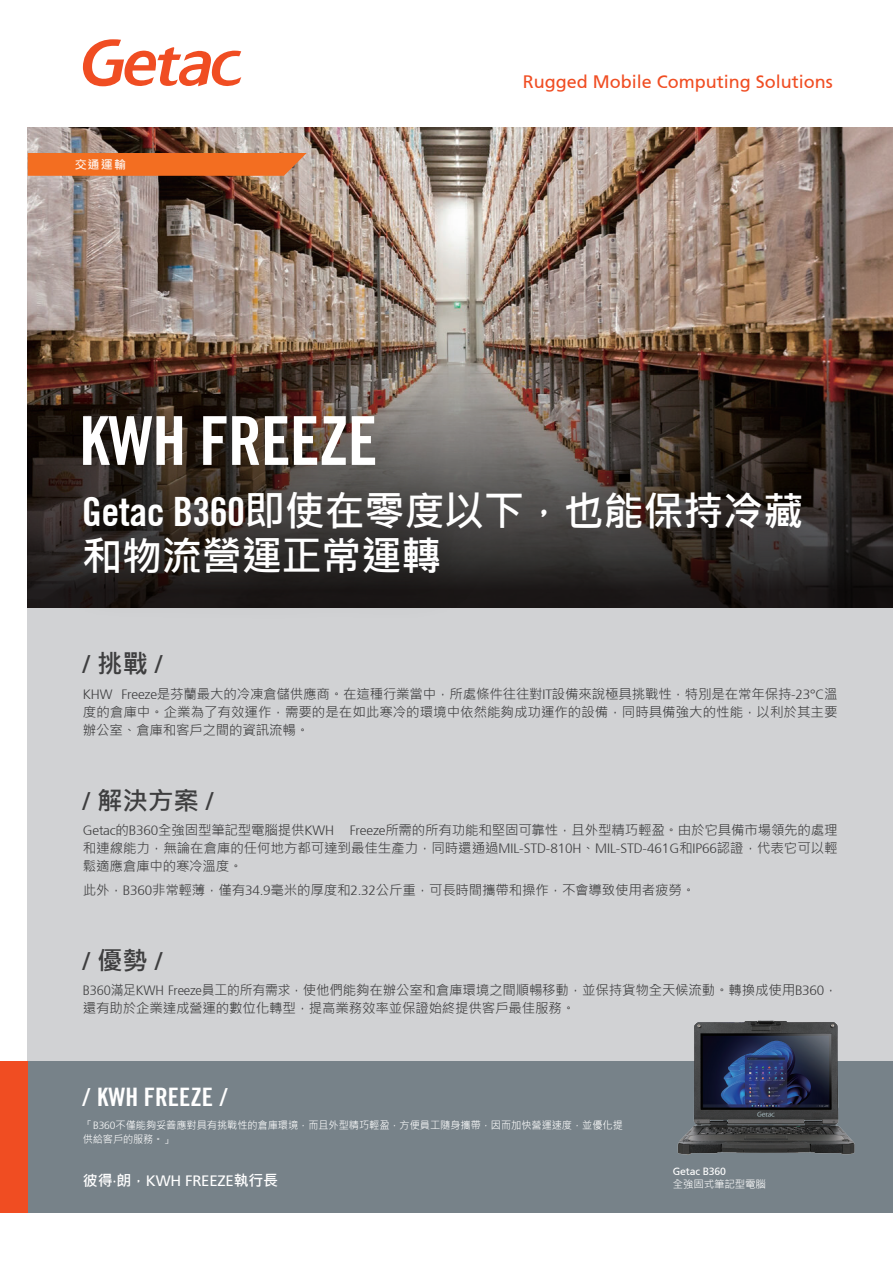
<style>
.page{position:relative;width:893px;height:1263px;background:#fff}
.page>*{position:absolute;margin:0;border:0;box-sizing:border-box;transform-origin:0 0}
.t1{font:700 condensed 67.5px "Trade Gothic No.20";letter-spacing:-.015em;color:#fff}
.t2{font:700 40.5px/45px "Microsoft Jheng Hei";letter-spacing:-.015em;color:#fff}
.t3{font:700 condensed 25.5px "Trade Gothic No.20";color:#fff}
.t4{font:25.5px "Frutiger 55 Roman";color:#3e3e3f}
.t5{font:700 25.5px "Microsoft Jheng Hei";color:#3e3e3f}
.t6{font:18px "Frutiger 55 Roman";color:#f04d22}
.t7{font:15px "Frutiger 55 Roman";letter-spacing:-.015em;color:#fff}
.t8{font:13.5px/18px "Microsoft Jheng Hei";letter-spacing:-.015em;color:#3e3e3f;text-align:justify}
.t9{font:13.5px/18px "Microsoft Jheng Hei";letter-spacing:-.015em;color:#3e3e3f;scale:.95 1}
.t10{font:700 12px "Microsoft Jheng Hei";color:#fff}
.t11{font:10.5px/13.5px "Microsoft Jheng Hei";letter-spacing:-.005em;color:#fff}
.t12{font:10.5px "Frutiger 55 Roman";letter-spacing:-.015em;color:#fff}
.s1{font-family:"Trade Gothic No.20";font-stretch:condensed}
.s2{font-family:"Microsoft Jheng Hei";font-weight:700}
.s3{font-family:"Frutiger 45";font-weight:300}
.s4{font-family:"Frutiger 55 Roman";font-weight:400}
.s5{font-family:"Frutiger 55 Roman";font-weight:400;font-stretch:normal}
</style>
<div class="page">
<div style="left:28px;top:606px;width:865px;height:455px;background:#d1d2d4"></div>
<div style="left:28px;top:1061px;width:865px;height:151px;background:#778289"></div>
<div style="left:0;top:1061px;width:28px;height:151px;background:#f04d22"></div>
<svg style="left:83px;top:39px;width:158px;height:48px"></svg>
<img style="left:28px;top:127px;width:865px;height:105px">
<img style="left:28px;top:232px;width:865px;height:111px">
<img style="left:27px;top:343px;width:866px;height:303px">
<svg style="left:28px;top:153px;width:279px;height:23px"></svg>
<img style="left:677px;top:1020px;width:178px;height:135px">
<p class="t10" style="left:74px;top:157px;width:53px">交通運輸</p>
<h1 class="t1" style="left:79px;top:400px;width:300px">KWH FREEZE</h1>
<h3 class="t6" style="left:523px;top:71px;width:312px">Rugged Mobile Computing Solutions</h3>
<h2 class="t2" style="left:82px;top:488px;width:723px"><span class="s1">Getac B360</span>即使在零度以下，也能保持冷藏和物流營運正常運轉</h2>
<h3 class="t4" style="left:83px;top:649px;width:81px">/ <span class="s2">挑戰</span> /</h3>
<p class="t8" style="left:83px;top:685px;width:756px"><span class="s3">KHW Freeze</span>是芬蘭最大的冷凍倉儲供應商。在這種行業當中，所處條件往往對<span class="s3">IT</span>設備來說極具挑戰性，特別是在常年保持<span class="s3">-23°C</span>溫度的倉庫中。企業為了有效運作，需要的是在如此寒冷的環境中依然能夠成功運作的設備，同時具備強大的性能，以利於其主要辦公室、倉庫和客戶之間的資訊流暢。</p>
<h3 class="t5" style="left:83px;top:784px;width:132px"><span class="s4">/</span> 解決方案 <span class="s4">/</span></h3>
<p class="t8" style="left:83px;top:821px;width:756px"><span class="s3">Getac</span>的<span class="s3">B360</span>全強固型筆記型電腦提供<span class="s3">KWH Freeze</span>所需的所有功能和堅固可靠性，且外型精巧輕盈。由於它具備市場領先的處理和連線能力，無論在倉庫的任何地方都可達到最佳生產力，同時還通過<span class="s3">MIL-STD-810H</span>、<span class="s3">MIL-STD-461G</span>和<span class="s3">IP66</span>認證，代表它可以輕鬆適應倉庫中的寒冷溫度。</p>
<p class="t8" style="left:83px;top:881px;width:614px">此外，<span class="s3">B360</span>非常輕薄，僅有<span class="s3">34.9</span>毫米的厚度和<span class="s3">2.32</span>公斤重，可長時間攜帶和操作，不會導致使用者疲勞。</p>
<h3 class="t4" style="left:83px;top:946px;width:81px">/ <span class="s2">優勢</span> /</h3>
<p class="t9" style="left:83px;top:981px;width:796px"><span class="s3">B360</span>滿足<span class="s3">KWH Freeze</span>員工的所有需求，使他們能夠在辦公室和倉庫環境之間順暢移動，並保持貨物全天候流動。轉換成使用<span class="s3">B360</span>，還有助於企業達成營運的數位化轉型，提高業務效率並保證始終提供客戶最佳服務。</p>
<h3 class="t3" style="left:83px;top:1081px;width:146px"><span class="s5">/</span> KWH FREEZE <span class="s5">/</span></h3>
<p class="t11" style="left:83px;top:1119px;width:541px">「<span class="s3">B360</span>不僅能夠妥善應對具有挑戰性的倉庫環境，而且外型精巧輕盈，方便員工隨身攜帶，因而加快營運速度，並優化提供給客戶的服務。」</p>
<p class="t7" style="left:83px;top:1172px;width:197px"><span class="s2">彼得</span>·<span class="s2">朗，</span>KWH FREEZE<span class="s2">執行長</span></p>
<p class="t12" style="left:673px;top:1165px;width:55px">Getac B360</p>
<p class="t11" style="left:673px;top:1177px;width:95px">全強固式筆記型電腦</p>
</div>
